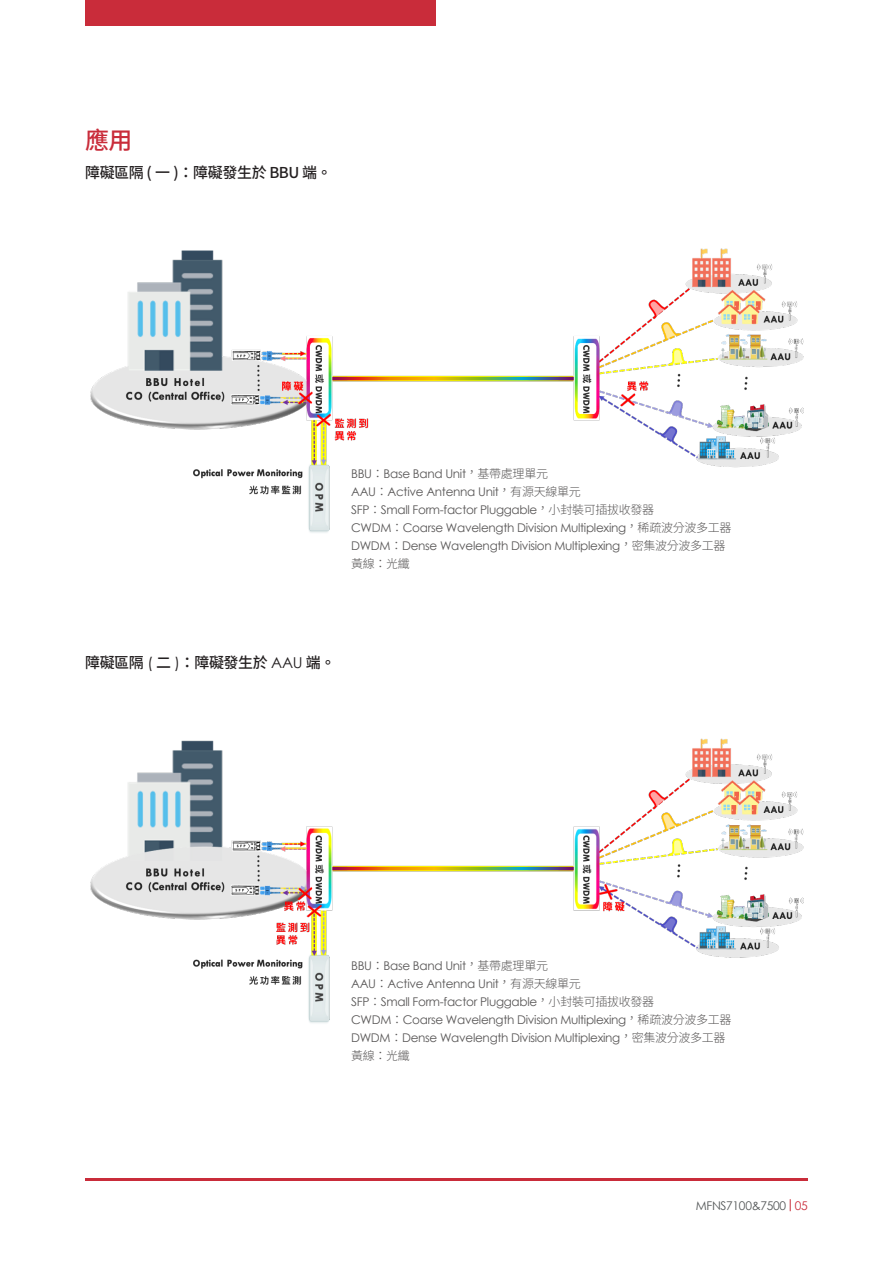
<style>
.page{position:relative;width:893px;height:1263px;background:#fff}
.page>*{position:absolute;margin:0;border:0;box-sizing:border-box;transform-origin:0 0}
.t1{font:500 24px "Noto Sans CJK";color:#c92c3a}
.M-L-10{font:500 15px "Noto Sans CJK";letter-spacing:-.025em;color:#231f20}
.M-L-10-2{font:12px "Century Gothic";letter-spacing:-.025em;color:#595757}
.t2{font:12px "Century Gothic";letter-spacing:-.025em;color:#545758}
.M-L-10-3{font:300 12px "Noto Sans CJK";letter-spacing:-.025em;color:#595757}
.s1{font-family:"Noto Sans CJK";font-weight:300}
.s2{font-family:"Century Gothic";font-weight:400}
.s3{color:#c92c3a}
</style>
<div class="page">
<div style="left:85px;top:0;width:351px;height:26px;background:#c92c3a"></div>
<svg style="left:85px;top:1178px;width:723px;height:2px"></svg>
<svg style="left:790px;top:1199px;width:1px;height:12px"></svg>
<img style="left:90px;top:248px;width:714px;height:285px">
<img style="left:90px;top:738px;width:714px;height:285px">
<p class="t1" style="left:85px;top:126px;width:49px">應用</p>
<p class="M-L-10" style="left:85px;top:164px;width:248px">障礙區隔 ( 一 )：障礙發生於 BBU 端。</p>
<p class="M-L-10-2" style="left:351px;top:465px;width:198px">BBU<span class="s1">：</span>Base Band Unit<span class="s1">，基帶處理單元</span></p>
<p class="M-L-10-2" style="left:351px;top:483px;width:231px">AAU<span class="s1">：</span>Active Antenna Unit<span class="s1">，有源天線單元</span></p>
<p class="M-L-10-2" style="left:351px;top:501px;width:305px">SFP<span class="s1">：</span>Small Form-factor Pluggable<span class="s1">，小封裝可插拔收發器</span></p>
<p class="M-L-10-2" style="left:351px;top:519px;width:382px">CWDM<span class="s1">：</span>Coarse Wavelength Division Multiplexing<span class="s1">，稀疏波分波多工器</span></p>
<p class="M-L-10-2" style="left:351px;top:537px;width:376px">DWDM<span class="s1">：</span>Dense Wavelength Division Multiplexing<span class="s1">，密集波分波多工器</span></p>
<p class="M-L-10-3" style="left:351px;top:557px;width:60px">黃線：光纖</p>
<p class="M-L-10" style="left:85px;top:654px;width:252px">障礙區隔 <span class="s2">(</span> 二 <span class="s2">)</span>：障礙發生於 <span class="s2">AAU</span> 端。</p>
<p class="M-L-10-2" style="left:351px;top:957px;width:198px">BBU<span class="s1">：</span>Base Band Unit<span class="s1">，基帶處理單元</span></p>
<p class="M-L-10-2" style="left:351px;top:975px;width:231px">AAU<span class="s1">：</span>Active Antenna Unit<span class="s1">，有源天線單元</span></p>
<p class="M-L-10-2" style="left:351px;top:993px;width:305px">SFP<span class="s1">：</span>Small Form-factor Pluggable<span class="s1">，小封裝可插拔收發器</span></p>
<p class="M-L-10-2" style="left:351px;top:1011px;width:382px">CWDM<span class="s1">：</span>Coarse Wavelength Division Multiplexing<span class="s1">，稀疏波分波多工器</span></p>
<p class="M-L-10-2" style="left:351px;top:1029px;width:376px">DWDM<span class="s1">：</span>Dense Wavelength Division Multiplexing<span class="s1">，密集波分波多工器</span></p>
<p class="M-L-10-3" style="left:351px;top:1049px;width:60px">黃線：光纖</p>
<p class="t2" style="left:696px;top:1197px;width:114px">MFNS7100&amp;7500 <span class="s3">05</span></p>
</div>
